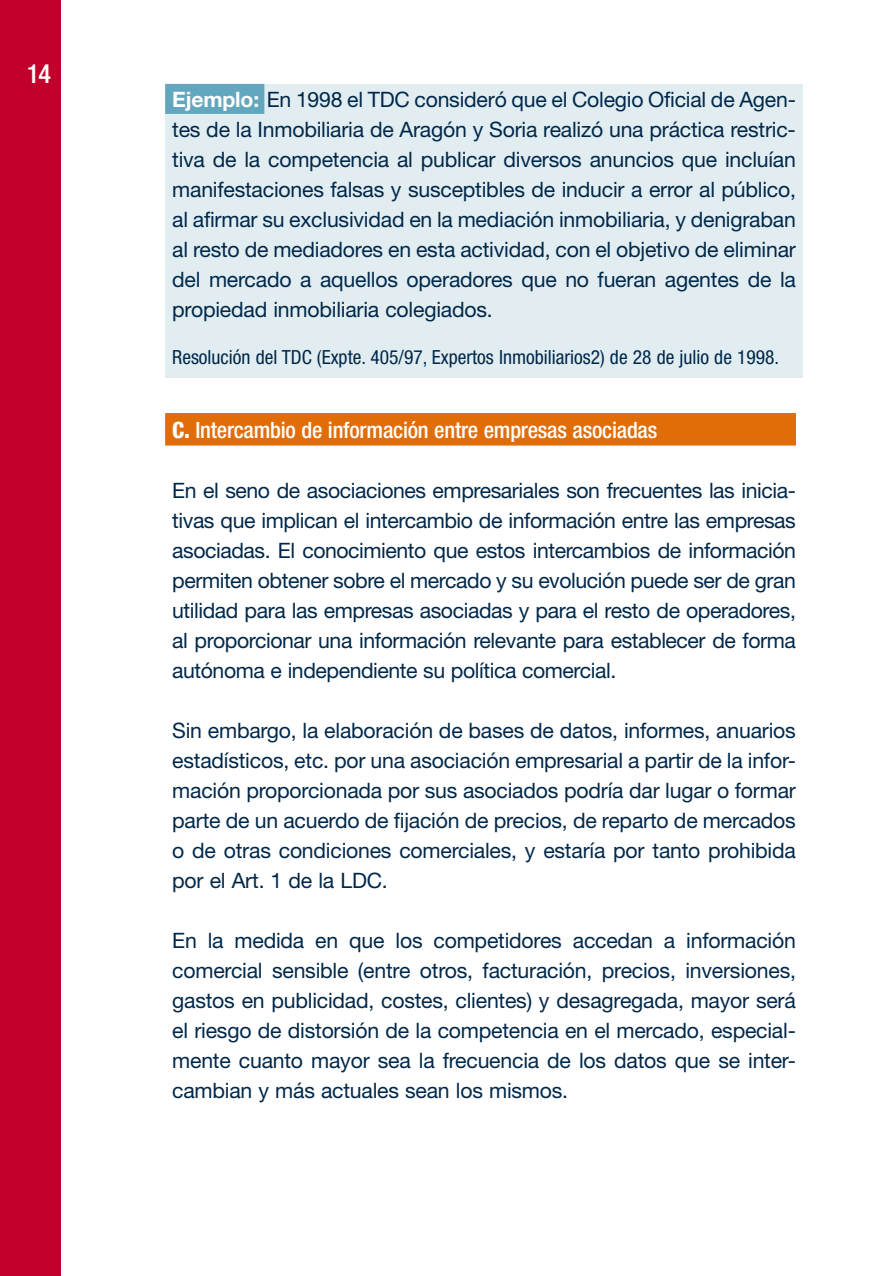
<style>
.page{position:relative;width:886px;height:1276px;background:#fff}
.page>*{position:absolute;margin:0;border:0;box-sizing:border-box;transform-origin:0 0}
.t1{font:500 condensed 26.25px "Helvetica Neue";color:#fff}
.t2{font:500 condensed 22.5px "Helvetica Neue";letter-spacing:-.01em;color:#fff}
.t3{font:21.25px/30px "Helvetica Neue";letter-spacing:-.01em;color:#00284a;text-align:justify}
.t4{font:condensed 19.5px "Helvetica Neue";color:#00284a}
.s1{font-weight:700;color:#fff}
.s2{font-weight:800}
</style>
<div class="page">
<div style="left:165px;top:84px;width:637px;height:294px;background:#e2edf1"></div>
<div style="left:0;top:0;width:60px;height:1276px;background:#c1002b"></div>
<div style="left:165px;top:84px;width:99px;height:30px;background:#63a7be"></div>
<div style="left:165px;top:413px;width:631px;height:32px;background:#e06d08"></div>
<p class="t1" style="left:27px;top:58px;width:26px">14</p>
<p class="t3" style="left:172px;top:84px;width:625px"><span class="s1">Ejemplo:</span> En 1998 el TDC consideró que el Colegio Oficial de Agen&shy;tes de la Inmobiliaria de Aragón y Soria realizó una práctica restric&shy;tiva de la competencia al publicar diversos anuncios que incluían manifestaciones falsas y susceptibles de inducir a error al público, al afirmar su exclusividad en la mediación inmobiliaria, y denigraban al resto de mediadores en esta actividad, con el objetivo de eliminar del mercado a aquellos operadores que no fueran agentes de la propiedad inmobiliaria colegiados.</p>
<p class="t4" style="left:172px;top:345px;width:608px">Resolución del TDC (Expte. 405/97, Expertos Inmobiliarios2) de 28 de julio de 1998.</p>
<p class="t2" style="left:172px;top:416px;width:487px"><span class="s2">C.</span> Intercambio de información entre empresas asociadas</p>
<p class="t3" style="left:172px;top:475px;width:625px">En el seno de asociaciones empresariales son frecuentes las inicia&shy;tivas que implican el intercambio de información entre las empresas asociadas. El conocimiento que estos intercambios de información permiten obtener sobre el mercado y su evolución puede ser de gran utilidad para las empresas asociadas y para el resto de operadores, al proporcionar una información relevante para establecer de forma autónoma e independiente su política comercial.</p>
<p class="t3" style="left:172px;top:715px;width:625px">Sin embargo, la elaboración de bases de datos, informes, anuarios estadísticos, etc. por una asociación empresarial a partir de la infor&shy;mación proporcionada por sus asociados podría dar lugar o formar parte de un acuerdo de fijación de precios, de reparto de mercados o de otras condiciones comerciales, y estaría por tanto prohibida por el Art. 1 de la LDC.</p>
<p class="t3" style="left:172px;top:925px;width:625px">En la medida en que los competidores accedan a información comercial sensible (entre otros, facturación, precios, inversiones, gastos en publicidad, costes, clientes) y desagregada, mayor será el riesgo de distorsión de la competencia en el mercado, especial&shy;mente cuanto mayor sea la frecuencia de los datos que se inter&shy;cambian y más actuales sean los mismos.</p>
</div>
